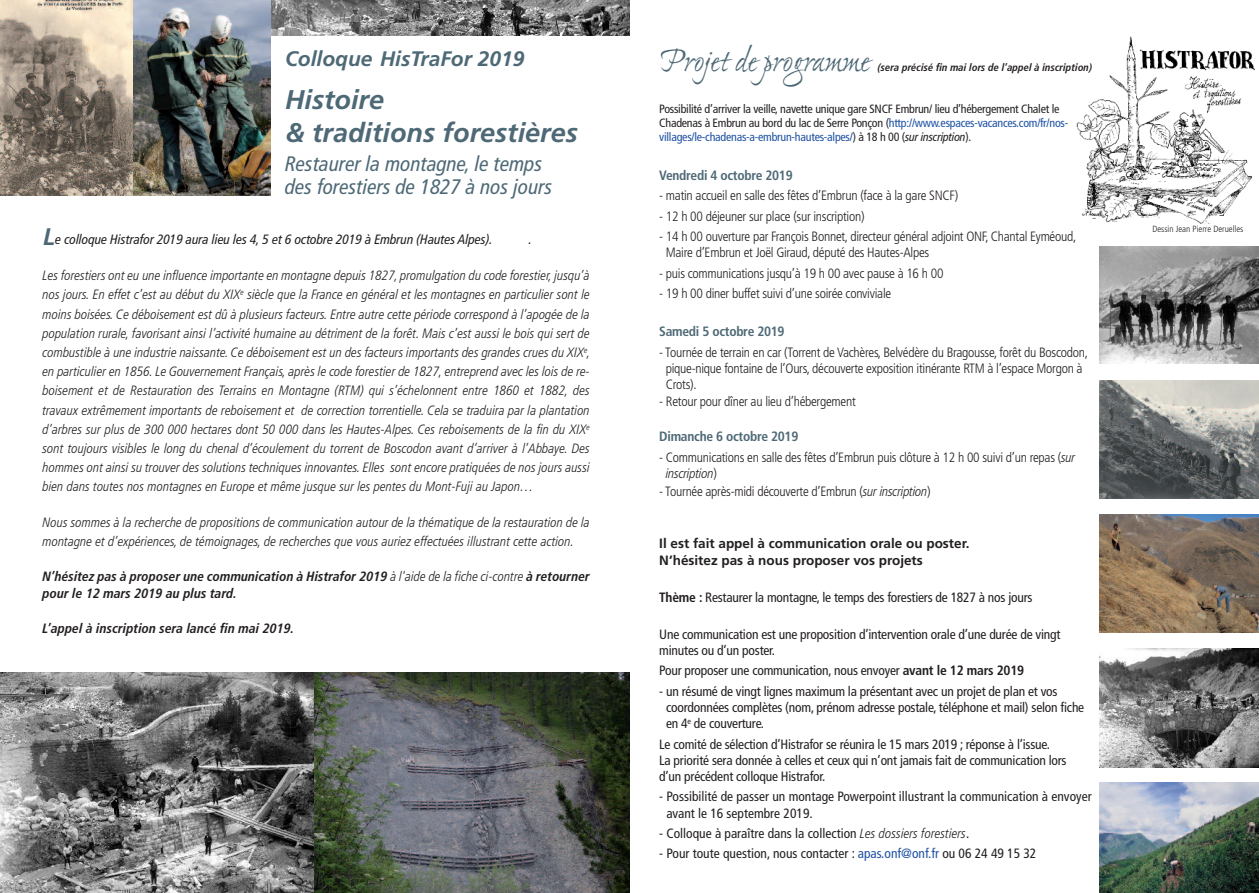
<style>
.page{position:relative;width:1259px;height:893px;background:#fff}
.page>*{position:absolute;margin:0;border:0;box-sizing:border-box;transform-origin:0 0}
.t1{font:36px "Ex Ponto Pro";letter-spacing:-.02em;color:#4e6976}
.t2{font:italic 700 27px/32.4px "Frutiger LT Std";color:#4e6976}
.t3{font:italic 700 24px "Frutiger LT Std";color:#4e6976}
.t4{font:italic condensed 21px/23.4px "Frutiger LT Pro";color:#4e6976}
.t5{font:italic 700 21px "Frutiger LT Std";color:#4e6976}
.t6{font:italic 300 condensed 13.5px/19.2px "Frutiger LT Pro";color:#231f20;text-align:justify}
.t7{font:condensed 13.5px/16.2px "Frutiger LT Std";letter-spacing:-.015em;color:#231f20}
.t8{font:300 condensed 13.5px/16.2px "Frutiger LT Std";letter-spacing:-.02em;color:#231f20}
.t9{font:italic 700 condensed 13.5px/17.7px "Frutiger LT Pro";color:#231f20}
.t10{font:700 13.5px/17.4px "Frutiger LT Std";color:#231f20}
.t11{font:italic condensed 13.5px "Frutiger LT Pro";letter-spacing:-.005em;color:#231f20}
.t12{font:700 condensed 13.5px "Frutiger LT Std";letter-spacing:-.02em;color:#4e6976}
.t13{font:italic 300 condensed 13.5px "Frutiger LT Pro";letter-spacing:-.02em;color:#231f20}
.t14{font:condensed 12px/14.4px "Frutiger LT Std";letter-spacing:-.02em;color:#231f20}
.t15{font:italic 700 condensed 10.5px "Frutiger LT Pro";color:#231f20}
.t16{font:300 condensed 9px "Frutiger LT Std";color:#231f20}
.s1{font-weight:300}
.s2{color:#1e51a3}
.s3{font-family:"Frutiger LT Pro";font-style:italic}
.s4{font-family:"Frutiger LT Std";font-style:normal}
.s5{font-weight:700}
.s6{font-family:"Frutiger LT Pro";font-weight:300;font-style:italic}
</style>
<div class="page">
<img style="left:1076px;top:36px;width:179px;height:188px">
<img style="left:270px;top:0;width:359px;height:36px">
<img style="left:0;top:0;width:270px;height:196px">
<img style="left:0;top:672px;width:629px;height:221px">
<img style="left:1099px;top:247px;width:160px;height:116px">
<img style="left:1099px;top:381px;width:160px;height:118px">
<img style="left:1099px;top:514px;width:160px;height:119px">
<img style="left:1099px;top:648px;width:160px;height:119px">
<img style="left:1099px;top:783px;width:160px;height:110px">
<h3 class="t5" style="left:285px;top:51px;width:241px">Colloque HisTraFor 2019</h3>
<h2 class="t2" style="left:285px;top:86px;width:294px">Histoire<br>&amp; traditions forestières</h2>
<h3 class="t4" style="left:285px;top:154px;width:269px">Restaurer la montagne, le temps des forestiers de 1827 à nos jours</h3>
<p class="t11" style="left:55px;top:235px;width:439px">e colloque Histrafor 2019 aura lieu les 4, 5 et 6 octobre 2019 à Embrun (Hautes Alpes).</p>
<p class="t11" style="left:529px;top:235px;width:5px">.</p>
<p class="t6" style="left:43px;top:267px;width:549px">Les forestiers ont eu une influence importante en montagne depuis 1827, promulgation du code forestier, jusqu’à nos jours. En effet c’est au début du XIX<sup>e</sup> siècle que la France en général et les montagnes en particulier sont le moins boisées. Ce déboisement est dû à plusieurs facteurs. Entre autre cette période correspond à l’apogée de la population rurale, favorisant ainsi l’activité humaine au détriment de la forêt. Mais c’est aussi le bois qui sert de combustible à une industrie naissante. Ce déboisement est un des facteurs importants des grandes crues du XIX<sup>e</sup>, en particulier en 1856. Le Gouvernement Français, après le code forestier de 1827, entreprend avec les lois de re&shy;boisement et de Restauration des Terrains en Montagne (RTM) qui s’échelonnent entre 1860 et 1882, des travaux extrêmement importants de reboisement et de correction torrentielle. Cela se traduira par la plantation d’arbres sur plus de 300 000 hectares dont 50 000 dans les Hautes-Alpes. Ces reboisements de la fin du XIX<sup>e </sup>sont toujours visibles le long du chenal d’écoulement du torrent de Boscodon avant d’arriver à l’Abbaye. Des hommes ont ainsi su trouver des solutions techniques innovantes. Elles sont encore pratiquées de nos jours aussi bien dans toutes nos montagnes en Europe et même jusque sur les pentes du Mont-Fuji au Japon…</p>
<p class="t6" style="left:43px;top:514px;width:549px">Nous sommes à la recherche de propositions de communication autour de la thématique de la restauration de la montagne et d’expériences, de témoignages, de recherches que vous auriez effectuées illustrant cette action.</p>
<p class="t9" style="left:43px;top:569px;width:549px">N’hésitez pas à proposer une communication à Histrafor 2019 <span class="s1">à l'aide de la fiche ci-contre</span> à retourner pour le 12 mars 2019 au plus tard.</p>
<p class="t9" style="left:43px;top:621px;width:253px">L’appel à inscription sera lancé fin mai 2019.</p>
<h3 class="t3" style="left:43px;top:227px;width:14px">L</h3>
<h1 class="t1" style="left:659px;top:44px;width:212px">Projet deprogramme</h1>
<p class="t15" style="left:878px;top:63px;width:216px">(sera précisé fin mai lors de l’appel à inscription)</p>
<p class="t14" style="left:659px;top:102px;width:410px">Possibilité d’arriver la veille, navette unique gare SNCF Embrun/ lieu d’hébergement Chalet le<br>Chadenas à Embrun au bord du lac de Serre Ponçon (<span class="s2">http://www.espaces-vacances.com/fr/nos&shy;villages/le-chadenas-a-embrun-hautes-alpes/</span>) à 18 h 00 (<span class="s3">sur inscription</span>).</p>
<p class="t12" style="left:659px;top:170px;width:135px">Vendredi 4 octobre 2019</p>
<p class="t8" style="left:659px;top:188px;width:300px">- matin accueil en salle des fêtes d’Embrun (face à la gare SNCF)</p>
<p class="t8" style="left:659px;top:209px;width:207px">- 12 h 00 déjeuner sur place (sur inscription)</p>
<p class="t8" style="left:666px;top:229px;width:412px;text-indent:-7px">- 14 h 00 ouverture par François Bonnet, directeur général adjoint ONF, Chantal Eyméoud,<br>Maire d’Embrun et Joël Giraud, député des Hautes-Alpes</p>
<p class="t8" style="left:659px;top:266px;width:286px">- puis communications jusqu’à 19 h 00 avec pause à 16 h 00</p>
<p class="t8" style="left:659px;top:287px;width:233px">- 19 h 00 diner buffet suivi d’une soirée conviviale</p>
<p class="t12" style="left:659px;top:326px;width:127px">Samedi 5 octobre 2019</p>
<p class="t8" style="left:666px;top:345px;width:423px;text-indent:-7px">- Tournée de terrain en car (Torrent de Vachères, Belvédère du Bragousse, forêt du Boscodon, pique-nique fontaine de l’Ours, découverte exposition itinérante RTM à l’espace Morgon à<br>Crots).</p>
<p class="t8" style="left:659px;top:395px;width:198px">- Retour pour dîner au lieu d’hébergement</p>
<p class="t12" style="left:659px;top:431px;width:141px">Dimanche 6 octobre 2019</p>
<p class="t8" style="left:659px;top:450px;width:417px">- Communications en salle des fêtes d’Embrun puis clôture à 12 h 00 suivi d’un repas (<span class="s3">sur</span></p>
<p class="t13" style="left:666px;top:469px;width:53px">inscription<span class="s4">)</span></p>
<p class="t8" style="left:659px;top:484px;width:273px">- Tournée après-midi découverte d’Embrun (<span class="s3">sur inscription</span>)</p>
<p class="t10" style="left:659px;top:536px;width:312px">Il est fait appel à communication orale ou poster.<br>N’hésitez pas à nous proposer vos projets</p>
<p class="t7" style="left:659px;top:590px;width:375px"><span class="s5">Thème :</span> Restaurer la montagne, le temps des forestiers de 1827 à nos jours</p>
<p class="t7" style="left:659px;top:627px;width:403px">Une communication est une proposition d’intervention orale d’une durée de vingt minutes ou d’un poster.</p>
<p class="t7" style="left:659px;top:663px;width:366px">Pour proposer une communication, nous envoyer <span class="s5">avant le 12 mars 2019</span></p>
<p class="t7" style="left:666px;top:684px;width:420px;text-indent:-7px">- un résumé de vingt lignes maximum la présentant avec un projet de plan et vos coordonnées complètes (nom, prénom adresse postale, téléphone et mail) selon fiche en 4<sup>e</sup> de couverture.</p>
<p class="t7" style="left:659px;top:737px;width:409px">Le comité de sélection d’Histrafor se réunira le 15 mars 2019 ; réponse à l’issue.<br>La priorité sera donnée à celles et ceux qui n’ont jamais fait de communication lors d’un précédent colloque Histrafor.</p>
<p class="t7" style="left:666px;top:790px;width:427px;text-indent:-7px">- Possibilité de passer un montage Powerpoint illustrant la communication à envoyer avant le 16 septembre 2019.</p>
<p class="t7" style="left:659px;top:826px;width:311px">- Colloque à paraître dans la collection <span class="s6">Les dossiers forestiers</span>.</p>
<p class="t7" style="left:659px;top:847px;width:378px">- Pour toute question, nous contacter : <span class="s2">apas.onf@onf.fr</span> ou 06 24 49 15 32</p>
<p class="t16" style="left:1152px;top:225px;width:93px">Dessin Jean Pierre Deruelles</p>
</div>
